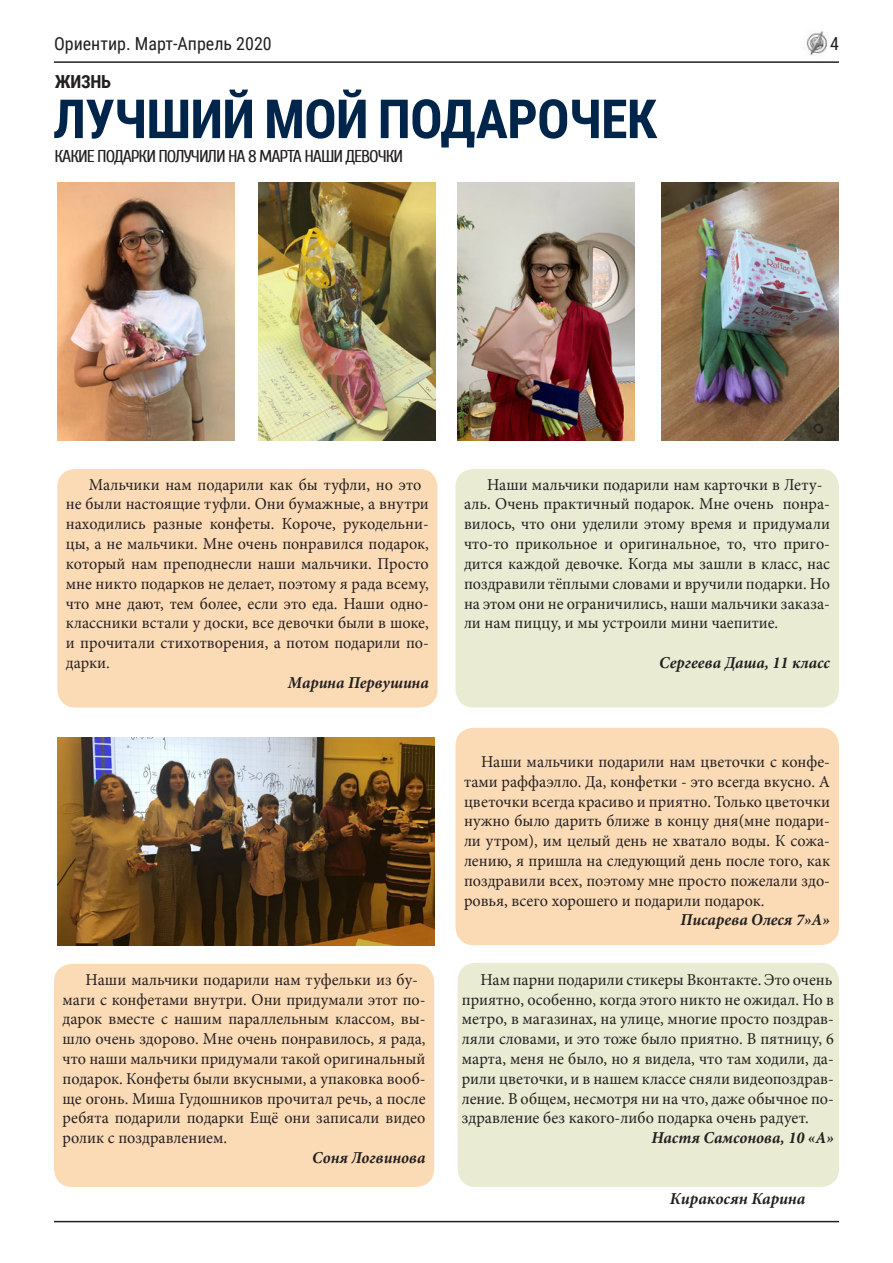
<style>
.page{position:relative;width:893px;height:1263px;background:#fff}
.page>*{position:absolute;margin:0;border:0;box-sizing:border-box;transform-origin:0 0}
.t1{font:700 54px "Roboto Condensed";letter-spacing:-.015em;color:#00254a}
.t2{font:18px "Roboto Condensed";color:#231f20}
.t3{font:700 18px "Roboto Condensed";letter-spacing:-.015em;color:#231f20}
.t4{font:17.1px "Cuprum";letter-spacing:-.06em;color:#231f20;scale:1.05 1}
.t5{font:16.5px/19.8px "Minion Pro";color:#231f20}
.t6{font:italic 700 16.5px "Minion Pro";color:#231f20}
</style>
<div class="page">
<hr style="left:54px;top:61px;width:785px;height:2px;background:#231f20">
<hr style="left:54px;top:1221px;width:785px;height:1px;background:#231f20">
<img style="left:806px;top:31px;width:22px;height:25px">
<img style="left:57px;top:183px;width:177px;height:257px">
<div style="left:455px;top:469px;width:384px;height:238px;background:#e9ebd2;border-radius:18px"></div>
<img style="left:258px;top:183px;width:177px;height:257px">
<div style="left:57px;top:469px;width:380px;height:238px;background:#fbdab6;border-radius:18px"></div>
<img style="left:662px;top:183px;width:177px;height:257px">
<div style="left:458px;top:963px;width:381px;height:224px;background:#e9ebd2;border-radius:18px"></div>
<img style="left:458px;top:183px;width:177px;height:257px">
<div style="left:54px;top:964px;width:380px;height:223px;background:#fbdab6;border-radius:18px"></div>
<div style="left:455px;top:728px;width:384px;height:217px;background:#fbdab6;border-radius:18px"></div>
<img style="left:57px;top:737px;width:377px;height:208px">
<p class="t2" style="left:54px;top:31px;width:219px">Ориентир. Март-Апрель 2020</p>
<p class="t2" style="left:830px;top:31px;width:10px">4</p>
<p class="t3" style="left:55px;top:69px;width:58px">ЖИЗНЬ</p>
<h1 class="t1" style="left:53px;top:81px;width:606px">ЛУЧШИЙ МОЙ ПОДАРОЧЕК</h1>
<p class="t4" style="left:54px;top:147px;width:334px">КАКИЕ ПОДАРКИ ПОЛУЧИЛИ НА 8 МАРТА НАШИ ДЕВОЧКИ</p>
<p class="t5" style="left:66px;top:475px;width:365px;text-indent:23px">Мальчики нам подарили как бы туфли, но это не были настоящие туфли. Они бумажные, а внутри находились разные конфеты. Короче, рукодельни&shy;цы, а не мальчики. Мне очень понравился подарок, который нам преподнесли наши мальчики. Просто мне никто подарков не делает, поэтому я рада всему, что мне дают, тем более, если это еда. Наши одно&shy;классники встали у доски, все девочки были в шоке, и прочитали стихотворения, а потом подарили по&shy;дарки.</p>
<p class="t6" style="left:288px;top:671px;width:142px">Марина Первушина</p>
<p class="t5" style="left:63px;top:970px;width:365px;text-indent:23px">Наши мальчики подарили нам туфельки из бу&shy;маги с конфетами внутри. Они придумали этот по&shy;дарок вместе с нашим параллельным классом, вы&shy;шло очень здорово. Мне очень понравилось, я рада, что наши мальчики придумали такой оригинальный подарок. Конфеты были вкусными, а упаковка вооб&shy;ще огонь. Миша Гудошников прочитал речь, а после ребята подарили подарки Ещё они записали видео ролик с поздравлением.</p>
<p class="t6" style="left:312px;top:1146px;width:115px">Соня Логвинова</p>
<p class="t5" style="left:464px;top:475px;width:368px;text-indent:23px">Наши мальчики подарили нам карточки в Лету&shy;аль. Очень практичный подарок. Мне очень понра&shy;вилось, что они уделили этому время и придумали что-то прикольное и оригинальное, то, что приго&shy;дится каждой девочке. Когда мы зашли в класс, нас поздравили тёплыми словами и вручили подарки. Но на этом они не ограничились, наши мальчики заказа&shy;ли нам пиццу, и мы устроили мини чаепитие.</p>
<p class="t6" style="left:659px;top:651px;width:172px">Сергеева Даша, 11 класс</p>
<p class="t5" style="left:464px;top:752px;width:368px;text-align:justify;text-indent:17px">Наши мальчики подарили нам цветочки с конфе&shy;тами раффаэлло. Да, конфетки - это всегда вкусно. А цветочки всегда красиво и приятно. Только цветочки нужно было дарить ближе в концу дня(мне подари&shy;ли утром), им целый день не хватало воды. К сожа&shy;лению, я пришла на следующий день после того, как поздравили всех, поэтому мне просто пожелали здо&shy;ровья, всего хорошего и подарили подарок.</p>
<p class="t6" style="left:680px;top:908px;width:151px">Писарева Олеся 7»А»</p>
<p class="t5" style="left:462px;top:970px;width:374px;text-align:justify;text-indent:19px">Нам парни подарили стикеры Вконтакте. Это очень приятно, особенно, когда этого никто не ожидал. Но в метро, в магазинах, на улице, многие просто поздрав&shy;ляли словами, и это тоже было приятно. В пятницу, 6 марта, меня не было, но я видела, что там ходили, да&shy;рили цветочки, и в нашем классе сняли видеопоздрав&shy;ление. В общем, несмотря ни на что, даже обычное по&shy;здравление без какого-либо подарка очень радует.</p>
<p class="t6" style="left:651px;top:1126px;width:184px">Настя Самсонова, 10 «А»</p>
<p class="t6" style="left:670px;top:1187px;width:137px">Киракосян Карина</p>
</div>
